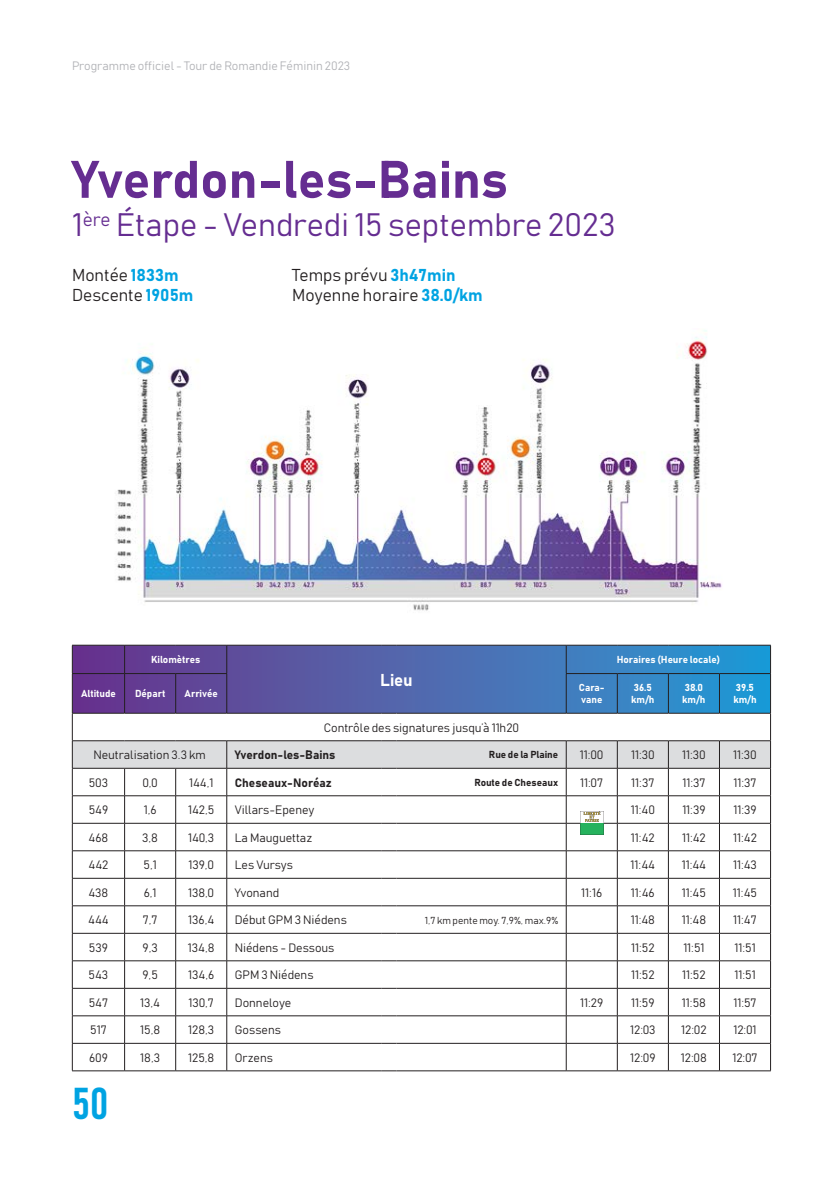
<style>
.page{position:relative;width:840px;height:1191px;background:#fff}
.page>*{position:absolute;margin:0;border:0;box-sizing:border-box;transform-origin:0 0}
.t1{font:52px "Bahnschrift";color:#652d91}
.t2{font:44px "Bahnschrift";color:#00a3e2}
.t3{font:32px "Bahnschrift";color:#652d91}
.t4{font:17px/20.4px "Bahnschrift";color:#231f20}
.t5{font:17px "Bahnschrift";color:#fff}
.t6{font:12px "Bahnschrift";color:#231f20}
.t7{font:12px "Bahnschrift";color:#b2b3b7}
.t8{font:10px/12px "Bahnschrift";color:#fff}
.t9{font:10px "Bahnschrift";color:#231f20}
.s1{color:#00a3e2}
</style>
<div class="page">
<img style="left:116px;top:330px;width:606px;height:281px">
<svg style="left:73px;top:646px;width:696px;height:67px;background:#4b66ad"></svg>
<hr style="left:72px;top:645px;width:52px;height:1px;background:#231f20">
<svg style="left:72px;top:645px;width:1px;height:28px"></svg>
<hr style="left:124px;top:645px;width:51px;height:1px;background:#231f20">
<svg style="left:124px;top:645px;width:1px;height:28px"></svg>
<hr style="left:175px;top:645px;width:52px;height:1px;background:#231f20">
<hr style="left:227px;top:645px;width:154px;height:1px;background:#231f20">
<svg style="left:226px;top:645px;width:1px;height:28px"></svg>
<svg style="left:381px;top:645px;width:15px;height:1px"></svg>
<hr style="left:396px;top:645px;width:170px;height:1px;background:#231f20">
<hr style="left:566px;top:645px;width:51px;height:1px;background:#231f20">
<svg style="left:565px;top:645px;width:1px;height:28px"></svg>
<hr style="left:617px;top:645px;width:51px;height:1px;background:#231f20">
<hr style="left:668px;top:645px;width:51px;height:1px;background:#231f20">
<hr style="left:719px;top:645px;width:51px;height:1px;background:#231f20">
<svg style="left:769px;top:645px;width:1px;height:28px"></svg>
<hr style="left:72px;top:673px;width:52px;height:1px;background:#231f20">
<hr style="left:72px;top:674px;width:1px;height:39px;background:#231f20">
<hr style="left:124px;top:673px;width:51px;height:1px;background:#231f20">
<hr style="left:124px;top:674px;width:1px;height:39px;background:#231f20">
<hr style="left:175px;top:673px;width:52px;height:1px;background:#231f20">
<hr style="left:175px;top:674px;width:1px;height:39px;background:#231f20">
<hr style="left:226px;top:674px;width:1px;height:39px;background:#231f20">
<hr style="left:565px;top:673px;width:52px;height:1px;background:#231f20">
<hr style="left:565px;top:674px;width:1px;height:39px;background:#231f20">
<hr style="left:617px;top:673px;width:51px;height:1px;background:#231f20">
<hr style="left:616px;top:674px;width:1px;height:39px;background:#231f20">
<hr style="left:668px;top:673px;width:51px;height:1px;background:#231f20">
<hr style="left:667px;top:674px;width:1px;height:39px;background:#231f20">
<hr style="left:719px;top:673px;width:51px;height:1px;background:#231f20">
<hr style="left:718px;top:674px;width:1px;height:39px;background:#231f20">
<hr style="left:769px;top:674px;width:1px;height:39px;background:#231f20">
<svg style="left:72px;top:713px;width:698px;height:358px"></svg>
<p class="t7" style="left:72px;top:58px;width:279px">Programme officiel - Tour de Romandie Féminin 2023</p>
<h1 class="t1" style="left:72px;top:146px;width:437px">Yverdon-les-Bains</h1>
<h3 class="t3" style="left:72px;top:204px;width:544px">1<sup>ère</sup> Étape - Vendredi 15 septembre 2023</h3>
<h3 class="t4" style="left:72px;top:264px;width:123px">Montée <span class="s1">1833m<br></span>Descente <span class="s1">1905m</span></h3>
<h3 class="t4" style="left:292px;top:264px;width:192px">Temps prévu <span class="s1">3h47min<br></span>Moyenne horaire <span class="s1">38.0/km</span></h3>
<p class="t8" style="left:151px;top:653px;width:51px">Kilomètres</p>
<p class="t8" style="left:616px;top:653px;width:105px">Horaires (Heure locale)</p>
<h3 class="t5" style="left:380px;top:669px;width:34px">Lieu</h3>
<p class="t8" style="left:81px;top:687px;width:36px">Altitude</p>
<p class="t8" style="left:135px;top:687px;width:32px">Départ</p>
<p class="t8" style="left:184px;top:687px;width:35px">Arrivée</p>
<p class="t8" style="left:578px;top:681px;width:27px">Cara&shy;vane</p>
<p class="t8" style="left:631px;top:681px;width:25px">36.5 km/h</p>
<p class="t8" style="left:682px;top:681px;width:25px">38.0 km/h</p>
<p class="t8" style="left:733px;top:681px;width:25px">39.5 km/h</p>
<p class="t6" style="left:323px;top:720px;width:197px">Contrôle des signatures jusqu’à 11h20</p>
<p class="t6" style="left:93px;top:747px;width:114px">Neutralisation 3.3 km</p>
<p class="t6" style="left:235px;top:747px;width:102px">Yverdon-les-Bains</p>
<p class="t9" style="left:488px;top:748px;width:71px">Rue de la Plaine</p>
<p class="t6" style="left:579px;top:747px;width:25px">11:00</p>
<p class="t6" style="left:630px;top:747px;width:25px">11:30</p>
<p class="t6" style="left:681px;top:747px;width:25px">11:30</p>
<p class="t6" style="left:732px;top:747px;width:25px">11:30</p>
<p class="t6" style="left:89px;top:775px;width:21px">503</p>
<p class="t6" style="left:142px;top:775px;width:17px">0,0</p>
<p class="t6" style="left:189px;top:775px;width:26px">144,1</p>
<p class="t6" style="left:235px;top:775px;width:98px">Cheseaux-Noréaz</p>
<p class="t9" style="left:474px;top:776px;width:85px">Route de Cheseaux</p>
<p class="t6" style="left:580px;top:775px;width:25px">11:07</p>
<p class="t6" style="left:631px;top:775px;width:25px">11:37</p>
<p class="t6" style="left:682px;top:775px;width:25px">11:37</p>
<p class="t6" style="left:733px;top:775px;width:25px">11:37</p>
<p class="t6" style="left:89px;top:802px;width:21px">549</p>
<p class="t6" style="left:144px;top:802px;width:14px">1,6</p>
<p class="t6" style="left:188px;top:802px;width:28px">142,5</p>
<p class="t6" style="left:235px;top:802px;width:81px">Villars-Epeney</p>
<p class="t6" style="left:630px;top:802px;width:26px">11:40</p>
<p class="t6" style="left:682px;top:802px;width:25px">11:39</p>
<p class="t6" style="left:733px;top:802px;width:25px">11:39</p>
<p class="t6" style="left:88px;top:830px;width:21px">468</p>
<p class="t6" style="left:142px;top:830px;width:17px">3,8</p>
<p class="t6" style="left:188px;top:830px;width:28px">140,3</p>
<p class="t6" style="left:235px;top:830px;width:79px">La Mauguettaz</p>
<p class="t6" style="left:630px;top:830px;width:25px">11:42</p>
<p class="t6" style="left:681px;top:830px;width:25px">11:42</p>
<p class="t6" style="left:732px;top:830px;width:25px">11:42</p>
<p class="t6" style="left:88px;top:857px;width:21px">442</p>
<p class="t6" style="left:143px;top:857px;width:15px">5,1</p>
<p class="t6" style="left:188px;top:857px;width:27px">139,0</p>
<p class="t6" style="left:234px;top:857px;width:60px">Les Vursys</p>
<p class="t6" style="left:630px;top:857px;width:26px">11:44</p>
<p class="t6" style="left:681px;top:857px;width:26px">11:44</p>
<p class="t6" style="left:732px;top:857px;width:25px">11:43</p>
<p class="t6" style="left:88px;top:885px;width:21px">438</p>
<p class="t6" style="left:144px;top:885px;width:14px">6,1</p>
<p class="t6" style="left:188px;top:885px;width:28px">138,0</p>
<p class="t6" style="left:234px;top:885px;width:46px">Yvonand</p>
<p class="t6" style="left:581px;top:885px;width:22px">11:16</p>
<p class="t6" style="left:630px;top:885px;width:25px">11:46</p>
<p class="t6" style="left:681px;top:885px;width:26px">11:45</p>
<p class="t6" style="left:732px;top:885px;width:26px">11:45</p>
<p class="t6" style="left:88px;top:912px;width:22px">444</p>
<p class="t6" style="left:143px;top:912px;width:16px">7,7</p>
<p class="t6" style="left:188px;top:912px;width:28px">136,4</p>
<p class="t6" style="left:235px;top:912px;width:114px">Début GPM 3 Niédens</p>
<p class="t9" style="left:424px;top:913px;width:135px">1,7 km pente moy. 7,9%, max.9%</p>
<p class="t6" style="left:630px;top:912px;width:26px">11:48</p>
<p class="t6" style="left:681px;top:912px;width:26px">11:48</p>
<p class="t6" style="left:732px;top:912px;width:25px">11:47</p>
<p class="t6" style="left:89px;top:940px;width:21px">539</p>
<p class="t6" style="left:142px;top:940px;width:17px">9,3</p>
<p class="t6" style="left:188px;top:940px;width:28px">134,8</p>
<p class="t6" style="left:235px;top:940px;width:101px">Niédens - Dessous</p>
<p class="t6" style="left:630px;top:940px;width:25px">11:52</p>
<p class="t6" style="left:683px;top:940px;width:23px">11:51</p>
<p class="t6" style="left:734px;top:940px;width:23px">11:51</p>
<p class="t6" style="left:89px;top:967px;width:21px">543</p>
<p class="t6" style="left:142px;top:967px;width:17px">9,5</p>
<p class="t6" style="left:188px;top:967px;width:28px">134,6</p>
<p class="t6" style="left:235px;top:967px;width:80px">GPM 3 Niédens</p>
<p class="t6" style="left:630px;top:967px;width:25px">11:52</p>
<p class="t6" style="left:681px;top:967px;width:25px">11:52</p>
<p class="t6" style="left:734px;top:967px;width:23px">11:51</p>
<p class="t6" style="left:89px;top:995px;width:21px">547</p>
<p class="t6" style="left:140px;top:995px;width:21px">13,4</p>
<p class="t6" style="left:188px;top:995px;width:27px">130,7</p>
<p class="t6" style="left:235px;top:995px;width:58px">Donneloye</p>
<p class="t6" style="left:580px;top:995px;width:25px">11:29</p>
<p class="t6" style="left:630px;top:995px;width:25px">11:59</p>
<p class="t6" style="left:681px;top:995px;width:25px">11:58</p>
<p class="t6" style="left:733px;top:995px;width:25px">11:57</p>
<p class="t6" style="left:90px;top:1022px;width:18px">517</p>
<p class="t6" style="left:140px;top:1022px;width:21px">15,8</p>
<p class="t6" style="left:188px;top:1022px;width:28px">128,3</p>
<p class="t6" style="left:235px;top:1022px;width:48px">Gossens</p>
<p class="t6" style="left:629px;top:1022px;width:27px">12:03</p>
<p class="t6" style="left:681px;top:1022px;width:27px">12:02</p>
<p class="t6" style="left:733px;top:1022px;width:25px">12:01</p>
<p class="t6" style="left:89px;top:1050px;width:20px">609</p>
<p class="t6" style="left:140px;top:1050px;width:21px">18,3</p>
<p class="t6" style="left:188px;top:1050px;width:28px">125,8</p>
<p class="t6" style="left:235px;top:1050px;width:40px">Orzens</p>
<p class="t6" style="left:630px;top:1050px;width:27px">12:09</p>
<p class="t6" style="left:680px;top:1050px;width:27px">12:08</p>
<p class="t6" style="left:732px;top:1050px;width:27px">12:07</p>
<h2 class="t2" style="left:72px;top:1074px;width:38px">50</h2>
</div>
